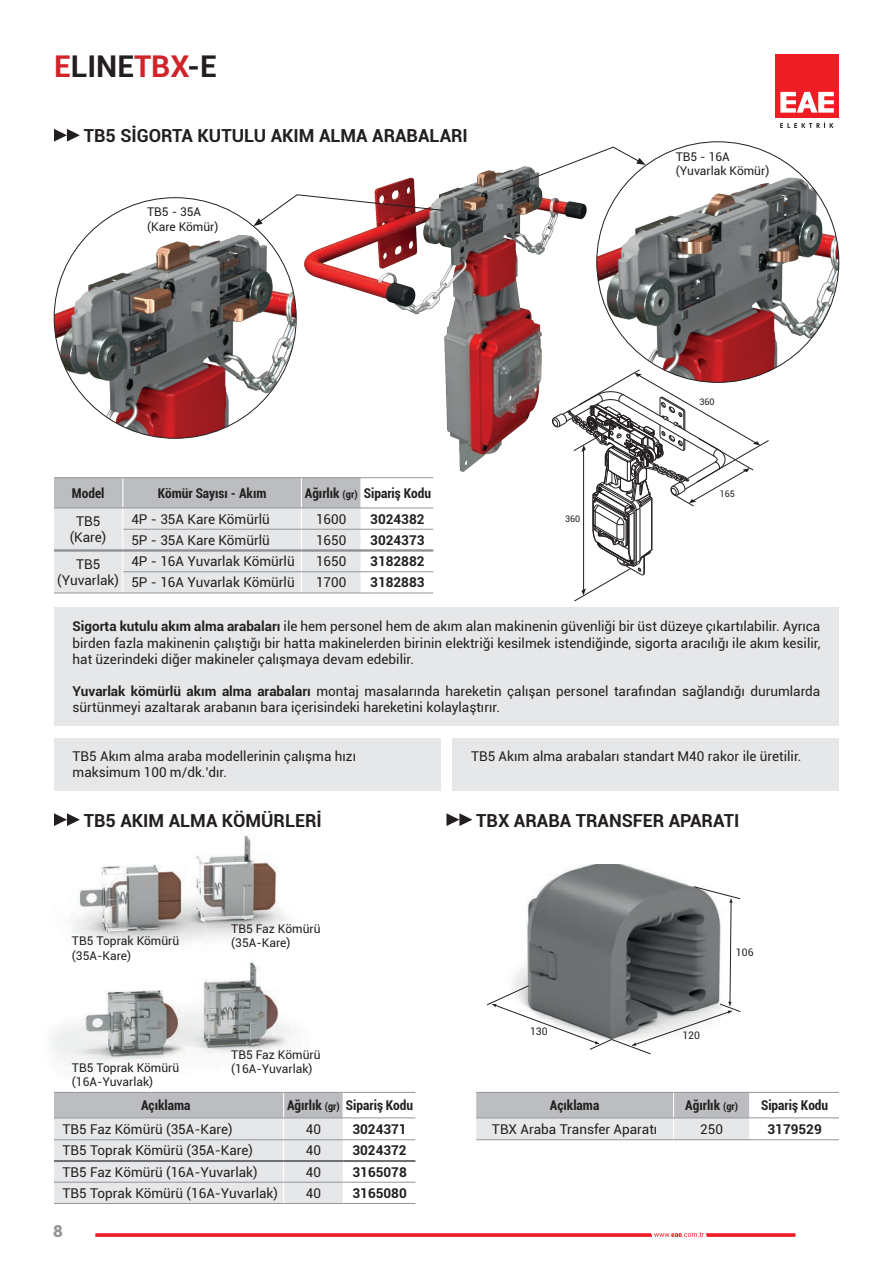
<style>
.page{position:relative;width:893px;height:1263px;background:#fff}
.page>*{position:absolute;margin:0;border:0;box-sizing:border-box;transform-origin:0 0}
.t1{font:700 30px "Roboto";color:#231f20}
.t2{font:700 18px "Roboto";color:#231f20}
.t3{font:900 16.5px "Roboto";color:#939598}
.t4{font:13.5px/16.2px "Roboto";color:#231f20;text-align:center}
.t5{font:700 condensed 13.5px "Roboto";color:#231f20}
.t6{font:700 13.5px "Roboto";color:#231f20}
.t7{font:12px/14.4px "Roboto";color:#231f20}
.t8{font:10.5px "Roboto";color:#231f20}
.t9{font:9px "Roboto";color:#231f20}
.s1{color:#d1232a}
.s2{font-size:10.5px}
.s3{font-weight:700}
</style>
<div class="page">
<svg style="left:95px;top:1232px;width:700px;height:5px"></svg>
<svg style="left:54px;top:129px;width:26px;height:13px"></svg>
<div style="left:775px;top:54px;width:64px;height:64px;background:#ee1d23"></div>
<svg style="left:780px;top:92px;width:54px;height:21px"></svg>
<svg style="left:780px;top:122px;width:53px;height:6px"></svg>
<img style="left:543px;top:865px;width:149px;height:21px">
<img style="left:73px;top:835px;width:214px;height:111px">
<img style="left:50px;top:961px;width:247px;height:105px">
<img style="left:304px;top:170px;width:282px;height:301px">
<svg style="left:54px;top:813px;width:26px;height:13px"></svg>
<svg style="left:446px;top:813px;width:26px;height:13px"></svg>
<svg style="left:54px;top:478px;width:379px;height:115px"></svg>
<hr style="left:360px;top:572px;width:2px;height:21px;background:#fff">
<hr style="left:54px;top:477px;width:69px;height:1px;background:#939598">
<hr style="left:123px;top:477px;width:178px;height:1px;background:#939598">
<hr style="left:301px;top:477px;width:60px;height:1px;background:#939598">
<hr style="left:361px;top:477px;width:72px;height:1px;background:#939598">
<hr style="left:54px;top:508px;width:69px;height:1px;background:#939598">
<hr style="left:54px;top:593px;width:69px;height:1px;background:#939598">
<hr style="left:123px;top:508px;width:178px;height:1px;background:#939598">
<hr style="left:301px;top:508px;width:60px;height:1px;background:#939598">
<hr style="left:361px;top:508px;width:72px;height:1px;background:#939598">
<hr style="left:123px;top:529px;width:178px;height:1px;background:#939598">
<hr style="left:301px;top:529px;width:60px;height:1px;background:#939598">
<hr style="left:361px;top:529px;width:72px;height:1px;background:#939598">
<hr style="left:123px;top:571px;width:178px;height:1px;background:#939598">
<hr style="left:301px;top:571px;width:60px;height:1px;background:#939598">
<hr style="left:361px;top:571px;width:72px;height:1px;background:#939598">
<hr style="left:123px;top:593px;width:178px;height:1px;background:#939598">
<hr style="left:301px;top:593px;width:60px;height:1px;background:#939598">
<hr style="left:361px;top:593px;width:72px;height:1px;background:#939598">
<hr style="left:54px;top:550px;width:69px;height:1px;background:#6c6d70">
<hr style="left:54px;top:551px;width:69px;height:1px;background:#6c6d70">
<hr style="left:123px;top:550px;width:178px;height:1px;background:#6c6d70">
<hr style="left:123px;top:551px;width:178px;height:1px;background:#6c6d70">
<hr style="left:301px;top:550px;width:60px;height:1px;background:#6c6d70">
<hr style="left:301px;top:551px;width:60px;height:1px;background:#6c6d70">
<hr style="left:361px;top:550px;width:72px;height:1px;background:#6c6d70">
<hr style="left:361px;top:551px;width:72px;height:1px;background:#6c6d70">
<svg style="left:54px;top:1093px;width:361px;height:110px"></svg>
<hr style="left:54px;top:1092px;width:230px;height:1px;background:#939598">
<hr style="left:284px;top:1092px;width:59px;height:1px;background:#939598">
<hr style="left:343px;top:1092px;width:72px;height:1px;background:#939598">
<hr style="left:54px;top:1117px;width:230px;height:1px;background:#939598">
<hr style="left:284px;top:1117px;width:59px;height:1px;background:#939598">
<hr style="left:343px;top:1117px;width:72px;height:1px;background:#939598">
<hr style="left:54px;top:1139px;width:230px;height:1px;background:#939598">
<hr style="left:284px;top:1139px;width:59px;height:1px;background:#939598">
<hr style="left:343px;top:1139px;width:72px;height:1px;background:#939598">
<hr style="left:54px;top:1182px;width:230px;height:1px;background:#939598">
<hr style="left:284px;top:1182px;width:59px;height:1px;background:#939598">
<hr style="left:343px;top:1182px;width:72px;height:1px;background:#939598">
<hr style="left:54px;top:1203px;width:230px;height:1px;background:#939598">
<hr style="left:284px;top:1203px;width:59px;height:1px;background:#939598">
<hr style="left:343px;top:1203px;width:72px;height:1px;background:#939598">
<hr style="left:54px;top:1160px;width:230px;height:1px;background:#6c6d70">
<hr style="left:54px;top:1161px;width:230px;height:1px;background:#6c6d70">
<hr style="left:284px;top:1160px;width:59px;height:1px;background:#6c6d70">
<hr style="left:284px;top:1161px;width:59px;height:1px;background:#6c6d70">
<hr style="left:343px;top:1160px;width:72px;height:1px;background:#6c6d70">
<hr style="left:343px;top:1161px;width:72px;height:1px;background:#6c6d70">
<svg style="left:476px;top:1093px;width:363px;height:46px"></svg>
<hr style="left:476px;top:1092px;width:198px;height:1px;background:#939598">
<hr style="left:674px;top:1092px;width:76px;height:1px;background:#939598">
<hr style="left:750px;top:1092px;width:89px;height:1px;background:#939598">
<hr style="left:476px;top:1117px;width:198px;height:1px;background:#939598">
<hr style="left:674px;top:1117px;width:76px;height:1px;background:#939598">
<hr style="left:750px;top:1117px;width:89px;height:1px;background:#939598">
<hr style="left:476px;top:1139px;width:198px;height:1px;background:#939598">
<hr style="left:674px;top:1139px;width:76px;height:1px;background:#939598">
<hr style="left:750px;top:1139px;width:89px;height:1px;background:#939598">
<div style="left:54px;top:608px;width:785px;height:118px;background:#e6e7e9"></div>
<div style="left:54px;top:738px;width:387px;height:53px;background:#e6e7e9"></div>
<div style="left:452px;top:738px;width:387px;height:53px;background:#e6e7e9"></div>
<svg style="left:552px;top:369px;width:217px;height:232px"></svg>
<img style="left:54px;top:235px;width:242px;height:203px">
<img style="left:597px;top:178px;width:242px;height:204px">
<svg style="left:487px;top:886px;width:254px;height:168px"></svg>
<svg style="left:253px;top:194px;width:191px;height:32px"></svg>
<svg style="left:502px;top:147px;width:144px;height:43px"></svg>
<h1 class="t1" style="left:54px;top:45px;width:164px"><span class="s1">E</span>LINE<span class="s1">TBX</span>-E</h1>
<h2 class="t2" style="left:84px;top:123px;width:386px">TB5 SİGORTA KUTULU AKIM ALMA ARABALARI</h2>
<p class="t7" style="left:147px;top:204px;width:73px">TB5 - 35A (Kare Kömür)</p>
<p class="t5" style="left:72px;top:484px;width:34px">Model</p>
<p class="t5" style="left:158px;top:484px;width:110px">Kömür Sayısı - Akım</p>
<p class="t5" style="left:305px;top:484px;width:128px">Ağırlık <span class="s2">(gr)</span> Sipariş Kodu</p>
<p class="t4" style="left:70px;top:513px;width:38px">TB5 (Kare)</p>
<p class="t4" style="left:131px;top:510px;width:140px">4P - 35A Kare Kömürlü</p>
<p class="t4" style="left:316px;top:510px;width:32px">1600</p>
<p class="t6" style="left:370px;top:509px;width:56px">3024382</p>
<p class="t4" style="left:131px;top:531px;width:140px">5P - 35A Kare Kömürlü</p>
<p class="t4" style="left:316px;top:531px;width:32px">1650</p>
<p class="t6" style="left:370px;top:530px;width:56px">3024373</p>
<p class="t4" style="left:57px;top:555px;width:63px">TB5 (Yuvarlak)</p>
<p class="t4" style="left:131px;top:553px;width:165px">4P - 16A Yuvarlak Kömürlü</p>
<p class="t4" style="left:316px;top:553px;width:32px">1650</p>
<p class="t6" style="left:370px;top:552px;width:56px">3182882</p>
<p class="t4" style="left:131px;top:574px;width:165px">5P - 16A Yuvarlak Kömürlü</p>
<p class="t4" style="left:316px;top:574px;width:32px">1700</p>
<p class="t6" style="left:370px;top:573px;width:56px">3182883</p>
<p class="t9" style="left:565px;top:512px;width:17px">360</p>
<p class="t7" style="left:676px;top:149px;width:95px">TB5 - 16A (Yuvarlak Kömür)</p>
<p class="t9" style="left:699px;top:396px;width:17px">360</p>
<p class="t9" style="left:720px;top:487px;width:17px">165</p>
<p class="t4" style="left:73px;top:618px;width:749px;text-align:justify"><span class="s3">Sigorta kutulu akım alma arabaları</span> ile hem personel hem de akım alan makinenin güvenliği bir üst düzeye çıkartılabilir. Ayrıca birden fazla makinenin çalıştığı bir hatta makinelerden birinin elektriği kesilmek istendiğinde, sigorta aracılığı ile akım kesilir, hat üzerindeki diğer makineler çalışmaya devam edebilir.</p>
<p class="t4" style="left:73px;top:683px;width:749px;text-align:left"><span class="s3">Yuvarlak kömürlü akım alma arabaları</span> montaj masalarında hareketin çalışan personel tarafından sağlandığı durumlarda sürtünmeyi azaltarak arabanın bara içerisindeki hareketini kolaylaştırır.</p>
<p class="t4" style="left:73px;top:747px;width:285px;text-align:left">TB5 Akım alma araba modellerinin çalışma hızı maksimum 100 m/dk.’dır.</p>
<p class="t4" style="left:471px;top:747px;width:332px">TB5 Akım alma arabaları standart M40 rakor ile üretilir.</p>
<h2 class="t2" style="left:84px;top:808px;width:239px">TB5 AKIM ALMA KÖMÜRLERİ</h2>
<h2 class="t2" style="left:476px;top:808px;width:265px">TBX ARABA TRANSFER APARATI</h2>
<p class="t7" style="left:72px;top:933px;width:109px">TB5 Toprak Kömürü (35A-Kare)</p>
<p class="t7" style="left:72px;top:1060px;width:109px">TB5 Toprak Kömürü (16A-Yuvarlak)</p>
<p class="t7" style="left:231px;top:921px;width:91px">TB5 Faz Kömürü (35A-Kare)</p>
<p class="t7" style="left:231px;top:1047px;width:91px">TB5 Faz Kömürü (16A-Yuvarlak)</p>
<p class="t5" style="left:141px;top:1096px;width:51px">Açıklama</p>
<p class="t5" style="left:287px;top:1096px;width:128px">Ağırlık <span class="s2">(gr)</span> Sipariş Kodu</p>
<p class="t4" style="left:62px;top:1120px;width:172px">TB5 Faz Kömürü (35A-Kare)</p>
<p class="t4" style="left:306px;top:1120px;width:17px">40</p>
<p class="t6" style="left:352px;top:1119px;width:56px">3024371</p>
<p class="t4" style="left:63px;top:1142px;width:192px">TB5 Toprak Kömürü (35A-Kare)</p>
<p class="t4" style="left:306px;top:1142px;width:17px">40</p>
<p class="t6" style="left:352px;top:1141px;width:56px">3024372</p>
<p class="t4" style="left:63px;top:1163px;width:197px">TB5 Faz Kömürü (16A-Yuvarlak)</p>
<p class="t4" style="left:306px;top:1163px;width:17px">40</p>
<p class="t6" style="left:352px;top:1162px;width:56px">3165078</p>
<p class="t4" style="left:63px;top:1184px;width:217px">TB5 Toprak Kömürü (16A-Yuvarlak)</p>
<p class="t4" style="left:306px;top:1184px;width:17px">40</p>
<p class="t6" style="left:352px;top:1183px;width:56px">3165080</p>
<p class="t3" style="left:53px;top:1219px;width:11px">8</p>
<p class="t8" style="left:530px;top:1024px;width:19px">130</p>
<p class="t8" style="left:682px;top:1028px;width:19px">120</p>
<p class="t8" style="left:736px;top:945px;width:19px">106</p>
<p class="t5" style="left:550px;top:1096px;width:51px">Açıklama</p>
<p class="t5" style="left:685px;top:1096px;width:54px">Ağırlık <span class="s2">(gr)</span></p>
<p class="t5" style="left:761px;top:1096px;width:69px">Sipariş Kodu</p>
<p class="t4" style="left:492px;top:1120px;width:167px">TBX Araba Transfer Aparatı</p>
<p class="t4" style="left:700px;top:1120px;width:24px">250</p>
<p class="t6" style="left:767px;top:1119px;width:56px">3179529</p>
</div>
